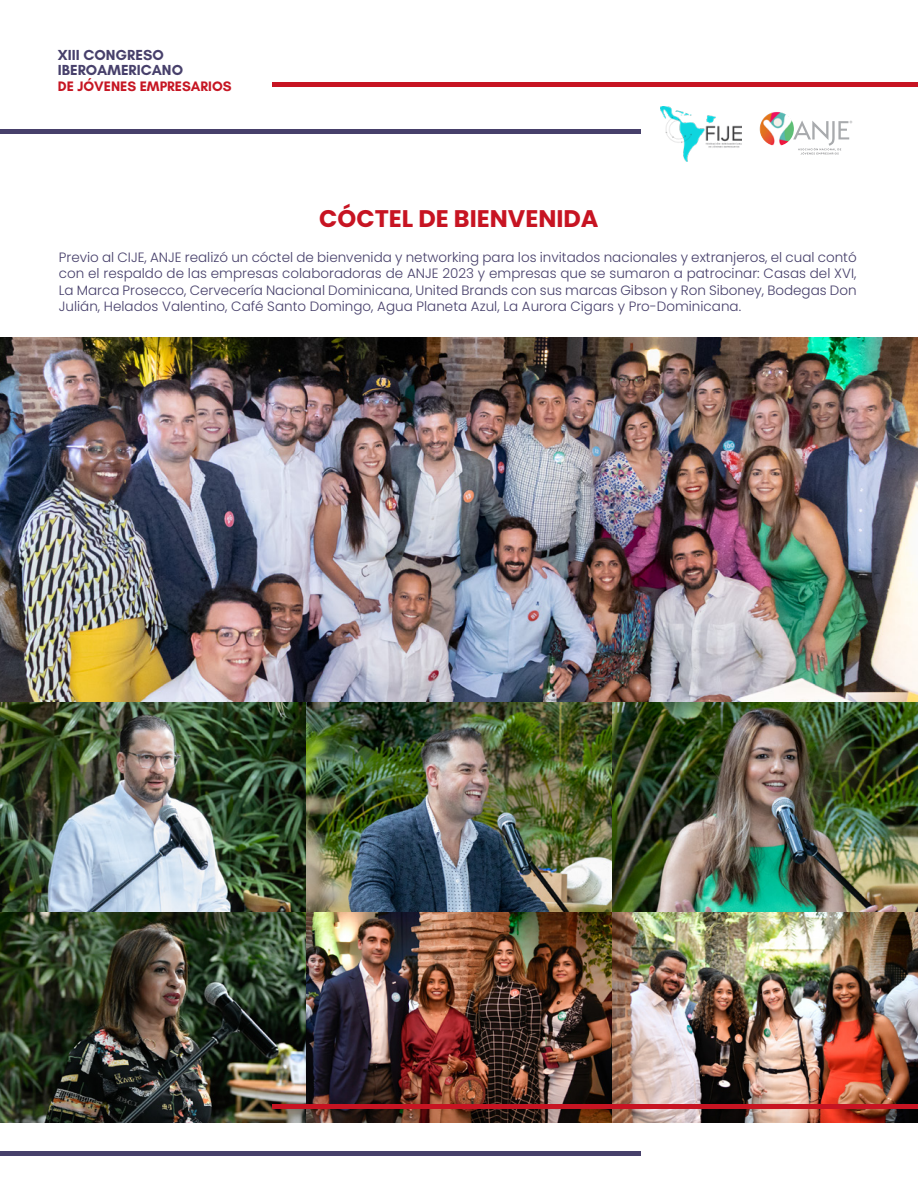
<style>
.page{position:relative;width:918px;height:1188px;background:#fff}
.page>*{position:absolute;margin:0;border:0;box-sizing:border-box;transform-origin:0 0}
.t1{font:700 24px "Poppins";color:#c71422}
.t2{font:700 14.85px/15.1px "Glacial Indifference";color:#47406b}
.t3{font:700 13.95px "Glacial Indifference";color:#c61623}
.t4{font:300 13.5px/16.2px "Poppins";color:#47406b;text-align:justify}
</style>
<div class="page">
<img style="left:0;top:337px;width:918px;height:365px">
<img style="left:661px;top:106px;width:80px;height:56px">
<svg style="left:793px;top:120px;width:59px;height:34px"></svg>
<img style="left:760px;top:112px;width:34px;height:34px;border-radius:17px">
<hr style="left:272px;top:82px;width:646px;height:4px;background:#c71422">
<hr style="left:0;top:129px;width:641px;height:4px;background:#47406b">
<img style="left:0;top:702px;width:918px;height:421px">
<hr style="left:272px;top:1105px;width:646px;height:4px;background:#c71422">
<hr style="left:0;top:1151px;width:641px;height:4px;background:#47406b">
<p class="t2" style="left:58px;top:47px;width:127px">XIII CONGRESO<br>IBEROAMERICANO</p>
<p class="t3" style="left:58px;top:77px;width:175px">DE JÓVENES EMPRESARIOS</p>
<h1 class="t1" style="left:319px;top:205px;width:281px">CÓCTEL DE BIENVENIDA</h1>
<p class="t4" style="left:59px;top:249px;width:799px">Previo al CIJE, ANJE realizó un cóctel de bienvenida y networking para los invitados nacionales y extranjeros, el cual contó con el respaldo de las empresas colaboradoras de ANJE 2023 y empresas que se sumaron a patrocinar: Casas del XVI, La Marca Prosecco, Cervecería Nacional Dominicana, United Brands con sus marcas Gibson y Ron Siboney, Bodegas Don Julián, Helados Valentino, Café Santo Domingo, Agua Planeta Azul, La Aurora Cigars y Pro-Dominicana.</p>
</div>
